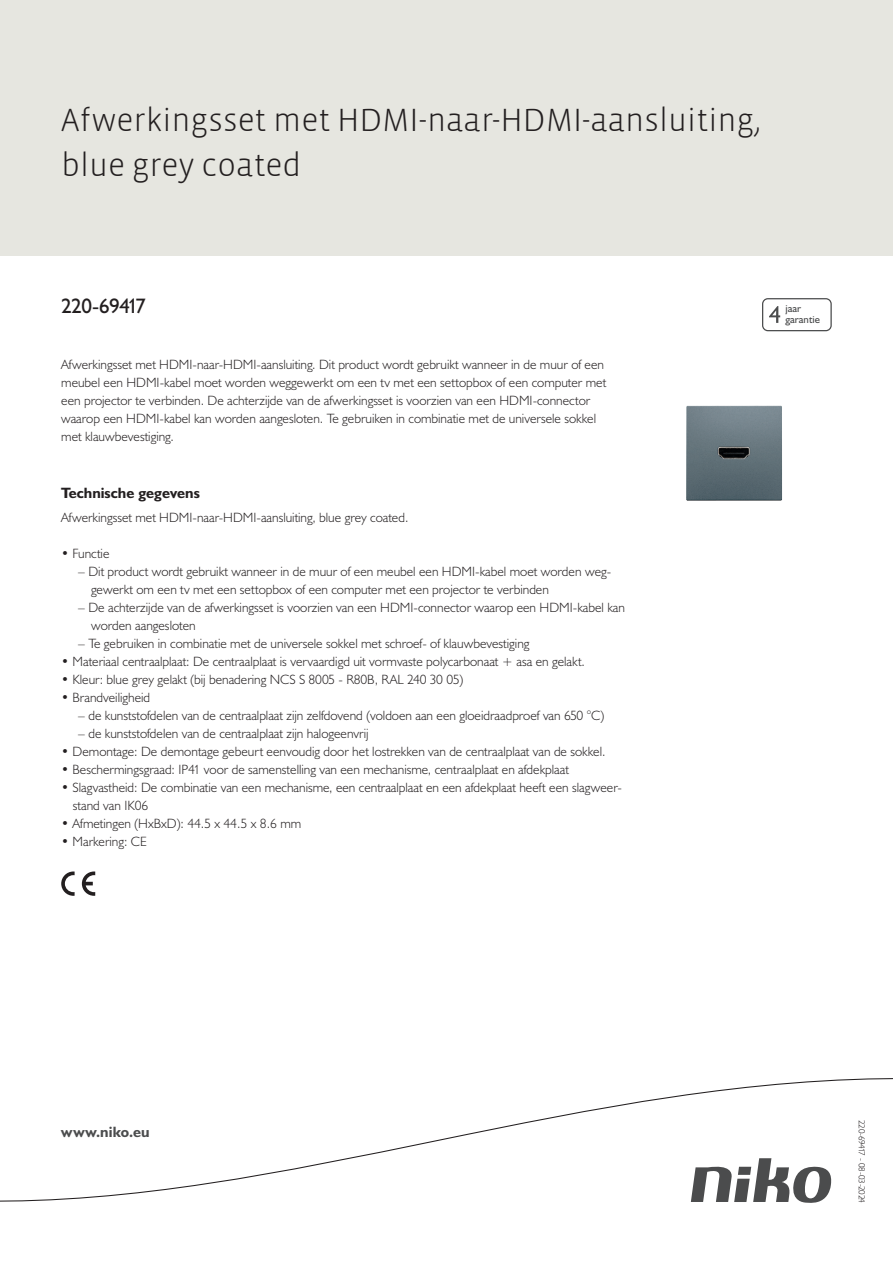
<style>
.page{position:relative;width:893px;height:1263px;background:#fff}
.page>*{position:absolute;margin:0;border:0;box-sizing:border-box;transform-origin:0 0}
.Title_datasheets{font:300 33px/45px "Vista Sans";color:#231f20}
.Article_number{font:21px "Humanist 521 BT";letter-spacing:-.035em;color:#231f20}
.Titles_parts{font:700 15px "Humanist 521 BT";color:#231f20}
.titel_afbeelding{font:700 15px "Humanist 521 BT";letter-spacing:.005em;color:#4b4c4d}
.USP_Bullets{font:300 13.5px/18px "Humanist 521 BT";color:#231f20}
.USP_Bullets_level_2{font:300 13.5px/18px "Humanist 521 BT";color:#231f20}
.Platte_tekst_CAB{font:300 13.5px/18px "Humanist 521 BT";color:#231f20}
.t1{font:10.8px/10.8px "Humanist 521 BT";color:#4b4c4d}
.Revision{font:300 9px "Humanist 521 BT";letter-spacing:-.05em;color:#231f20}
</style>
<div class="page">
<div style="left:0;top:0;width:893px;height:255px;background:#e6e6e0"></div>
<svg style="left:82px;top:871px;width:13px;height:25px"></svg>
<svg style="left:61px;top:871px;width:14px;height:25px"></svg>
<svg style="left:762px;top:298px;width:70px;height:33px"></svg>
<svg style="left:0;top:1078px;width:893px;height:125px"></svg>
<img style="left:686px;top:405px;width:96px;height:96px">
<p class="Title_datasheets" style="left:61px;top:98px;width:701px">Afwerkingsset met HDMI-naar-HDMI-aansluiting, blue grey coated</p>
<p class="Article_number" style="left:61px;top:293px;width:86px">220-69417</p>
<p class="t1" style="left:785px;top:303px;width:36px">jaar garantie</p>
<p class="Platte_tekst_CAB" style="left:61px;top:355px;width:547px">Afwerkingsset met HDMI-naar-HDMI-aansluiting. Dit product wordt gebruikt wanneer in de muur of een meubel een HDMI-kabel moet worden weggewerkt om een tv met een settopbox of een computer met een projector te verbinden. De achterzijde van de afwerkingsset is voorzien van een HDMI-connector waarop een HDMI-kabel kan worden aangesloten. Te gebruiken in combinatie met de universele sokkel met klauwbevestiging.</p>
<p class="Titles_parts" style="left:61px;top:483px;width:140px">Technische gegevens</p>
<p class="Platte_tekst_CAB" style="left:61px;top:508px;width:349px">Afwerkingsset met HDMI-naar-HDMI-aansluiting, blue grey coated.</p>
<p class="USP_Bullets" style="left:61px;top:544px;width:50px">• Functie</p>
<p class="USP_Bullets_level_2" style="left:91px;top:562px;width:522px;text-indent:-13px">– Dit product wordt gebruikt wanneer in de muur of een meubel een HDMI-kabel moet worden weg&shy;gewerkt om een tv met een settopbox of een computer met een projector te verbinden</p>
<p class="USP_Bullets_level_2" style="left:91px;top:598px;width:536px;text-indent:-13px">– De achterzijde van de afwerkingsset is voorzien van een HDMI-connector waarop een HDMI-kabel kan worden aangesloten</p>
<p class="USP_Bullets_level_2" style="left:78px;top:634px;width:453px">– Te gebruiken in combinatie met de universele sokkel met schroef- of klauwbevestiging</p>
<p class="USP_Bullets" style="left:61px;top:652px;width:525px">• Materiaal centraalplaat: De centraalplaat is vervaardigd uit vormvaste polycarbonaat + asa en gelakt.</p>
<p class="USP_Bullets" style="left:61px;top:670px;width:404px">• Kleur: blue grey gelakt (bij benadering NCS S 8005 - R80B, RAL 240 30 05)</p>
<p class="USP_Bullets" style="left:61px;top:688px;width:91px">• Brandveiligheid</p>
<p class="USP_Bullets_level_2" style="left:78px;top:706px;width:527px">– de kunststofdelen van de centraalplaat zijn zelfdovend (voldoen aan een gloeidraadproef van 650 °C)</p>
<p class="USP_Bullets_level_2" style="left:78px;top:724px;width:292px">– de kunststofdelen van de centraalplaat zijn halogeenvrij</p>
<p class="USP_Bullets" style="left:61px;top:742px;width:546px">• Demontage: De demontage gebeurt eenvoudig door het lostrekken van de centraalplaat van de sokkel.</p>
<p class="USP_Bullets" style="left:61px;top:760px;width:509px">• Beschermingsgraad: IP41 voor de samenstelling van een mechanisme, centraalplaat en afdekplaat</p>
<p class="USP_Bullets" style="left:73px;top:778px;width:550px;text-indent:-12px">• Slagvastheid: De combinatie van een mechanisme, een centraalplaat en een afdekplaat heeft een slagweer&shy;stand van IK06</p>
<p class="USP_Bullets" style="left:61px;top:814px;width:241px">• Afmetingen (HxBxD): 44.5 x 44.5 x 8.6 mm</p>
<p class="USP_Bullets" style="left:61px;top:832px;width:87px">• Markering: CE</p>
<p class="titel_afbeelding" style="left:61px;top:1122px;width:90px">www.niko.eu</p>
<p class="Revision" style="left:868px;top:1120px;width:84px;rotate:90deg">220-69417 - 08-03-2024</p>
</div>
